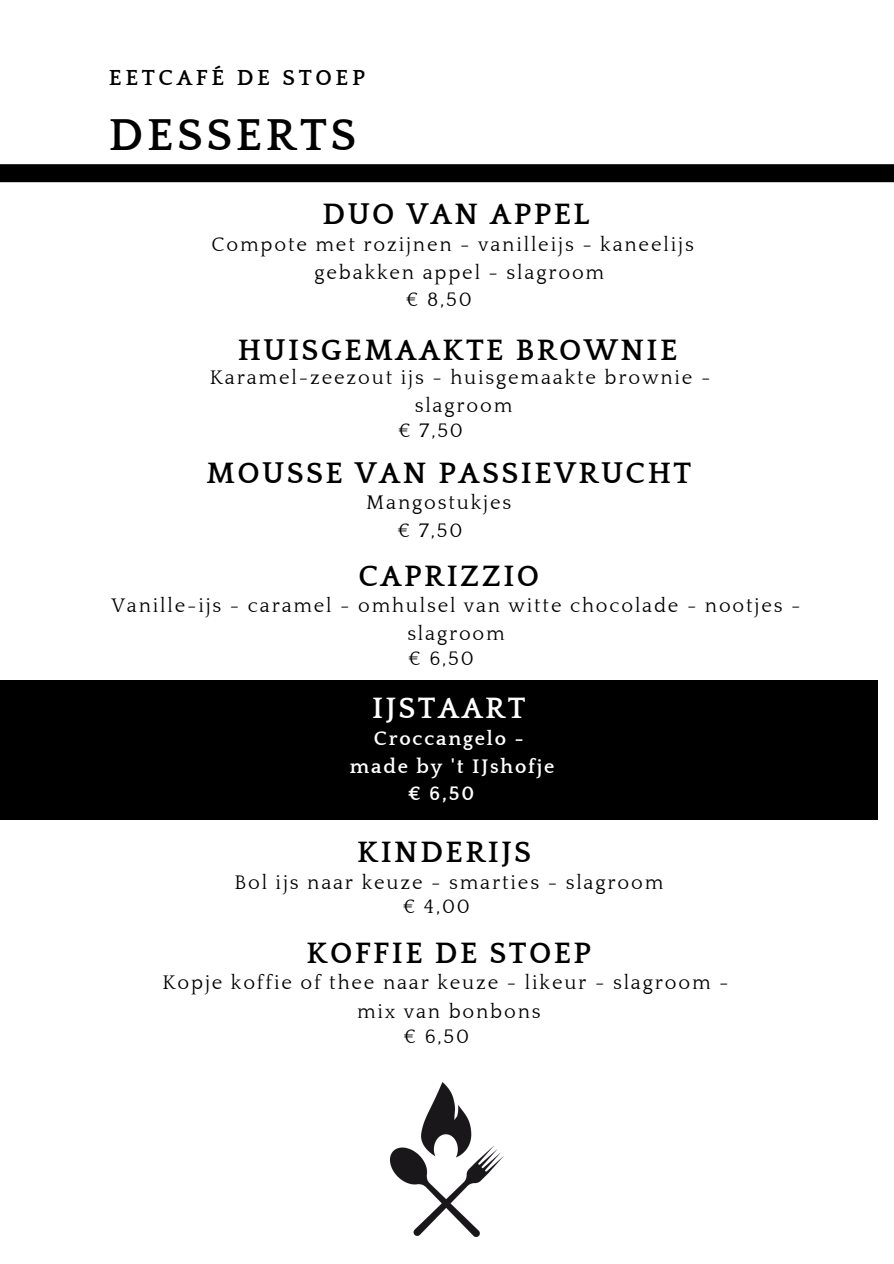
<style>
.page{position:relative;width:894px;height:1264px;background:#fff}
.page>*{position:absolute;margin:0;border:0;box-sizing:border-box;transform-origin:0 0}
.t1{font:700 45.9px "Quattrocento";letter-spacing:.08em;color:#000}
.t2{font:700 30.3px "Quattrocento";letter-spacing:.08em;color:#000}
.t3{font:700 30.3px "Quattrocento";letter-spacing:.08em;color:#fff}
.t4{font:700 22.35px "Quattrocento";letter-spacing:.16em;color:#000}
.t5{font:20.1px/28.2px "Quattrocento";letter-spacing:.09em;color:#000;text-align:center}
.t6{font:700 20.1px/28.2px "Quattrocento";letter-spacing:.09em;color:#fff;text-align:center}
</style>
<div class="page">
<div style="left:0;top:164px;width:893px;height:18px;background:#000"></div>
<div style="left:0;top:680px;width:877px;height:139px;background:#000"></div>
<img style="left:390px;top:1082px;width:113px;height:154px">
<p class="t4" style="left:109px;top:66px;width:257px">EETCAFÉ DE STOEP</p>
<h1 class="t1" style="left:109px;top:111px;width:249px">DESSERTS</h1>
<h2 class="t2" style="left:322px;top:198px;width:268px">DUO VAN APPEL</h2>
<p class="t5" style="left:211px;top:231px;width:483px">Compote met rozijnen - vanilleijs - kaneelijs</p>
<p class="t5" style="left:314px;top:259px;width:291px">gebakken appel - slagroom</p>
<p class="t5" style="left:406px;top:286px;width:67px">€ 8,50</p>
<h2 class="t2" style="left:238px;top:334px;width:441px">HUISGEMAAKTE BROWNIE</h2>
<p class="t5" style="left:210px;top:364px;width:502px">Karamel-zeezout ijs - huisgemaakte brownie - slagroom</p>
<p class="t5" style="left:398px;top:416px;width:66px">€ 7,50</p>
<h2 class="t2" style="left:206px;top:457px;width:486px">MOUSSE VAN PASSIEVRUCHT</h2>
<p class="t5" style="left:397px;top:489px;width:115px;line-height:27.5px;text-align:left;text-indent:-31px">Mangostukjes € 7,50</p>
<h2 class="t2" style="left:358px;top:560px;width:182px">CAPRIZZIO</h2>
<p class="t5" style="left:112px;top:592px;width:690px">Vanille-ijs - caramel - omhulsel van witte chocolade - nootjes - slagroom</p>
<p class="t5" style="left:408px;top:644px;width:67px">€ 6,50</p>
<h2 class="t3" style="left:372px;top:692px;width:155px">IJSTAART</h2>
<p class="t6" style="left:350px;top:724px;width:206px">Croccangelo - made by 't IJshofje</p>
<p class="t6" style="left:407px;top:780px;width:68px">€ 6,50</p>
<h2 class="t2" style="left:357px;top:836px;width:175px">KINDERIJS</h2>
<p class="t5" style="left:234px;top:868px;width:430px">Bol ijs naar keuze - smarties - slagroom</p>
<p class="t5" style="left:402px;top:892px;width:69px">€ 4,00</p>
<h2 class="t2" style="left:306px;top:937px;width:286px">KOFFIE DE STOEP</h2>
<p class="t5" style="left:162px;top:969px;width:567px">Kopje koffie of thee naar keuze - likeur - slagroom - mix van bonbons</p>
<p class="t5" style="left:403px;top:1022px;width:67px">€ 6,50</p>
</div>
